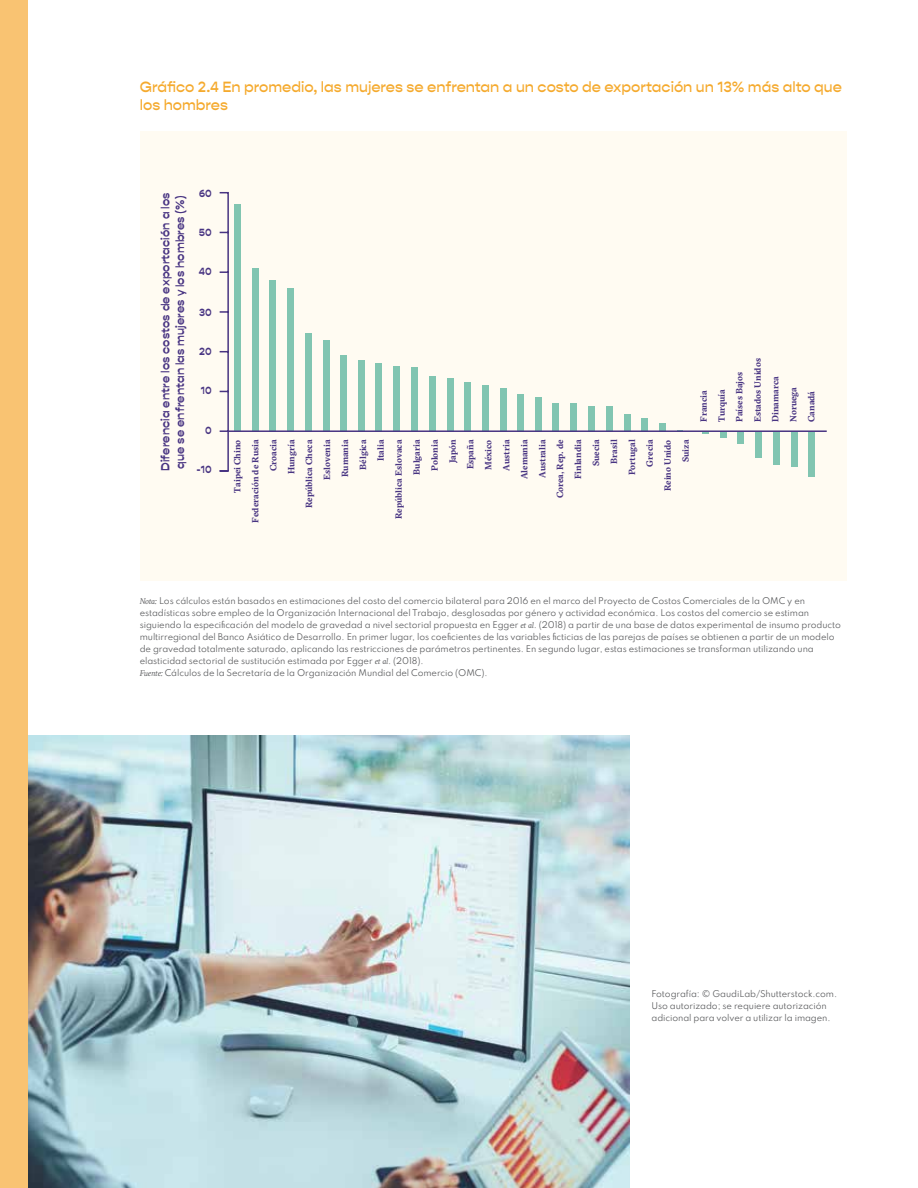
<style>
.page{position:relative;width:918px;height:1188px;background:#fff}
.page>*{position:absolute;margin:0;border:0;box-sizing:border-box;transform-origin:0 0}
.t1{font:500 15px/18px "Gopher";color:#f5aa2e}
.t2{font:700 12px/14.4px "Gopher Display";letter-spacing:.01em;color:#483482}
.t3{font:700 10.5px "Gopher Display";letter-spacing:.01em;color:#483482}
.t4{font:700 9px/18px "GT Sectra";color:#483482}
.t5{font:8.25px/12px "Spartan";letter-spacing:-.01em;color:#58595b}
.s1{font-family:"GT Sectra";font-style:italic}
</style>
<div class="page">
<div style="left:140px;top:131px;width:706px;height:449px;background:#fffbf2"></div>
<div style="left:808px;top:432px;width:7px;height:45px;background:#81c5b1"></div>
<div style="left:791px;top:432px;width:7px;height:34px;background:#81c5b1"></div>
<div style="left:773px;top:432px;width:7px;height:33px;background:#81c5b1"></div>
<div style="left:755px;top:432px;width:7px;height:25px;background:#81c5b1"></div>
<div style="left:737px;top:432px;width:7px;height:12px;background:#81c5b1"></div>
<svg style="left:720px;top:432px;width:6px;height:6px"></svg>
<div style="left:659px;top:423px;width:6px;height:9px;background:#81c5b1"></div>
<div style="left:641px;top:418px;width:6px;height:14px;background:#81c5b1"></div>
<div style="left:624px;top:414px;width:6px;height:18px;background:#81c5b1"></div>
<div style="left:606px;top:406px;width:6px;height:26px;background:#81c5b1"></div>
<div style="left:589px;top:406px;width:6px;height:26px;background:#81c5b1"></div>
<div style="left:571px;top:403px;width:6px;height:29px;background:#81c5b1"></div>
<div style="left:553px;top:403px;width:6px;height:29px;background:#81c5b1"></div>
<div style="left:535px;top:397px;width:7px;height:35px;background:#81c5b1"></div>
<div style="left:517px;top:394px;width:7px;height:38px;background:#81c5b1"></div>
<div style="left:500px;top:388px;width:6px;height:44px;background:#81c5b1"></div>
<div style="left:482px;top:385px;width:6px;height:47px;background:#81c5b1"></div>
<div style="left:464px;top:382px;width:6px;height:50px;background:#81c5b1"></div>
<div style="left:447px;top:378px;width:6px;height:54px;background:#81c5b1"></div>
<div style="left:429px;top:376px;width:6px;height:56px;background:#81c5b1"></div>
<div style="left:412px;top:367px;width:6px;height:65px;background:#81c5b1"></div>
<div style="left:394px;top:366px;width:6px;height:66px;background:#81c5b1"></div>
<div style="left:376px;top:363px;width:6px;height:69px;background:#81c5b1"></div>
<div style="left:358px;top:360px;width:7px;height:72px;background:#81c5b1"></div>
<div style="left:340px;top:355px;width:7px;height:77px;background:#81c5b1"></div>
<div style="left:323px;top:340px;width:6px;height:92px;background:#81c5b1"></div>
<div style="left:305px;top:333px;width:6px;height:99px;background:#81c5b1"></div>
<div style="left:287px;top:288px;width:6px;height:144px;background:#81c5b1"></div>
<div style="left:269px;top:280px;width:6px;height:152px;background:#81c5b1"></div>
<div style="left:252px;top:268px;width:6px;height:164px;background:#81c5b1"></div>
<div style="left:235px;top:204px;width:6px;height:228px;background:#81c5b1"></div>
<hr style="left:228px;top:430px;width:599px;height:2px;background:#483482">
<svg style="left:219px;top:192px;width:11px;height:280px"></svg>
<img style="left:28px;top:735px;width:601px;height:453px">
<div style="left:0;top:0;width:27px;height:1188px;background:#f9c372"></div>
<h1 class="t1" style="left:140px;top:78px;width:704px">Gráfico 2.4 En promedio, las mujeres se enfrentan a un costo de exportación un 13% más alto que los hombres</h1>
<h2 class="t2" style="left:158px;top:471px;width:280px;rotate:-90deg">Diferencia entre los costos de exportación a los que se enfrentan las mujeres y los hombres (%)</h2>
<p class="t3" style="left:199px;top:188px;width:14px">60</p>
<p class="t3" style="left:199px;top:227px;width:14px">50</p>
<p class="t3" style="left:199px;top:266px;width:14px">40</p>
<p class="t3" style="left:199px;top:306px;width:14px">30</p>
<p class="t3" style="left:199px;top:345px;width:14px">20</p>
<p class="t3" style="left:201px;top:384px;width:12px">10</p>
<p class="t3" style="left:205px;top:425px;width:8px">0</p>
<p class="t3" style="left:196px;top:464px;width:17px">-10</p>
<p class="t4" style="left:229px;top:493px;width:54px;rotate:-90deg">Taipei Chino</p>
<p class="t4" style="left:247px;top:523px;width:84px;rotate:-90deg">Federación de Rusia</p>
<p class="t4" style="left:265px;top:474px;width:36px;text-align:center;rotate:-90deg">Croacia<br>Hungría</p>
<p class="t4" style="left:301px;top:508px;width:70px;rotate:-90deg">República Checa</p>
<p class="t4" style="left:319px;top:480px;width:42px;rotate:-90deg">Eslovenia<br>Rumania</p>
<p class="t4" style="left:355px;top:470px;width:31px;rotate:-90deg">Bélgica</p>
<p class="t4" style="left:373px;top:461px;width:23px;rotate:-90deg">Italia</p>
<p class="t4" style="left:391px;top:519px;width:81px;rotate:-90deg">República Eslovaca</p>
<p class="t4" style="left:409px;top:475px;width:36px;rotate:-90deg">Bulgaria</p>
<p class="t4" style="left:427px;top:471px;width:33px;rotate:-90deg">Polonia</p>
<p class="t4" style="left:444px;top:463px;width:25px;rotate:-90deg">Japón</p>
<p class="t4" style="left:462px;top:471px;width:32px;text-align:justify;rotate:-90deg">España México Austria</p>
<p class="t4" style="left:516px;top:479px;width:41px;rotate:-90deg">Alemania<br>Australia</p>
<p class="t4" style="left:552px;top:498px;width:60px;rotate:-90deg">Corea, Rep. de</p>
<p class="t4" style="left:570px;top:479px;width:41px;rotate:-90deg">Finlandia</p>
<p class="t4" style="left:588px;top:466px;width:28px;rotate:-90deg">Suecia</p>
<p class="t4" style="left:606px;top:464px;width:26px;rotate:-90deg">Brasil</p>
<p class="t4" style="left:624px;top:475px;width:37px;rotate:-90deg">Portugal</p>
<p class="t4" style="left:642px;top:467px;width:28px;rotate:-90deg">Grecia</p>
<p class="t4" style="left:660px;top:491px;width:53px;rotate:-90deg">Reino Unido</p>
<p class="t4" style="left:678px;top:462px;width:24px;rotate:-90deg">Suiza</p>
<p class="t4" style="left:696px;top:422px;width:65px;rotate:-90deg">Francia<br>Turquía<br>Países Bajos<br>Estados Unidos<br>Dinamarca<br>Noruega<br>Canadá</p>
<p class="t5" style="left:140px;top:595px;width:703px"><span class="s1">Nota:</span> Los cálculos están basados en estimaciones del costo del comercio bilateral para 2016 en el marco del Proyecto de Costos Comerciales de la OMC y en estadísticas sobre empleo de la Organización Internacional del Trabajo, desglosadas por género y actividad económica. Los costos del comercio se estiman siguiendo la especificación del modelo de gravedad a nivel sectorial propuesta en Egger <span class="s1">et al</span>. (2018) a partir de una base de datos experimental de insumo producto multirregional del Banco Asiático de Desarrollo. En primer lugar, los coeficientes de las variables ficticias de las parejas de países se obtienen a partir de un modelo de gravedad totalmente saturado, aplicando las restricciones de parámetros pertinentes. En segundo lugar, estas estimaciones se transforman utilizando una elasticidad sectorial de sustitución estimada por Egger <span class="s1">et al</span>. (2018).<br><span class="s1">Fuente:</span> Cálculos de la Secretaría de la Organización Mundial del Comercio (OMC).</p>
<p class="t5" style="left:652px;top:988px;width:187px">Fotografía: © GaudiLab/Shutterstock.com.<br>Uso autorizado; se requiere autorización adicional para volver a utilizar la imagen.</p>
</div>
